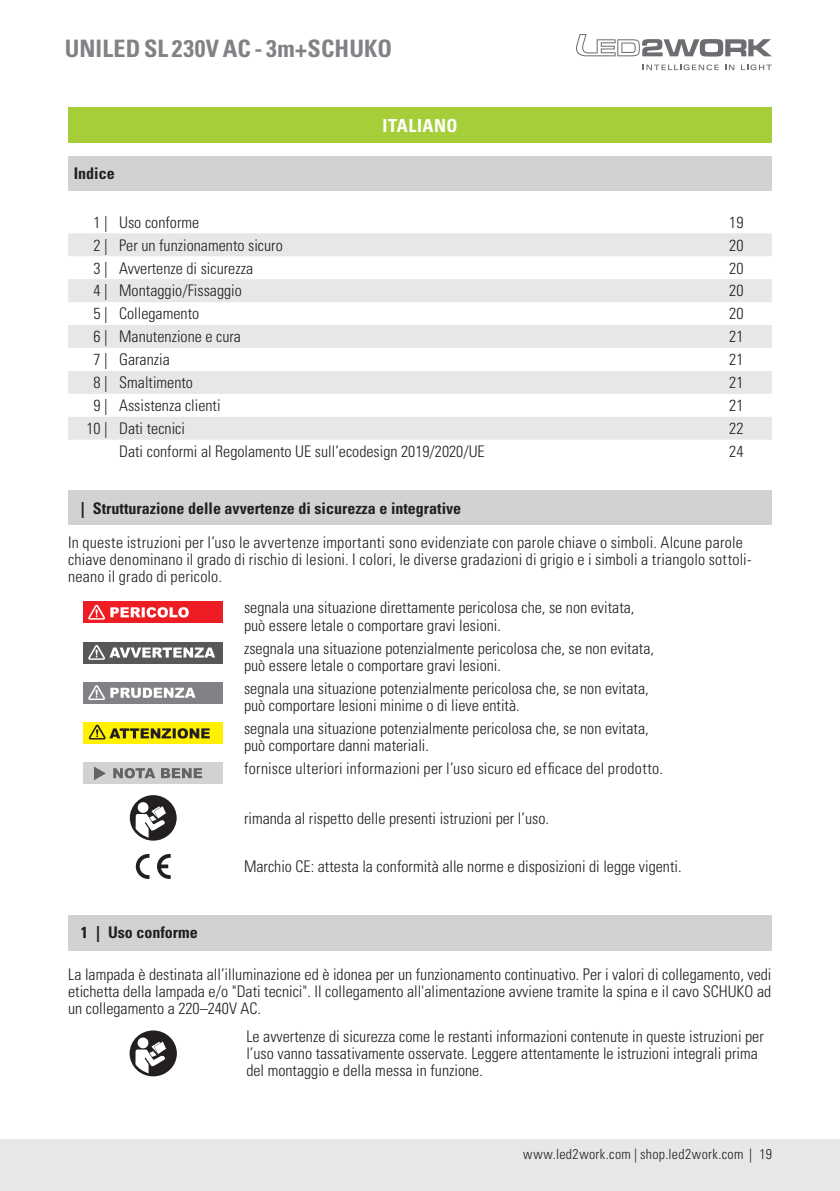
<style>
.page{position:relative;width:840px;height:1191px;background:#fff}
.page>*{position:absolute;margin:0;border:0;box-sizing:border-box;transform-origin:0 0}
.t1{font:700 condensed 24px "Univers LT Std";letter-spacing:.005em;color:#808285}
.t2{font:700 condensed 18px "Univers LT Std";letter-spacing:.035em;color:#fff}
.t3{font:300 condensed 16px/17.2px "Univers LT Std";color:#231f20}
.t4{font:700 condensed 16px "Univers LT Std";color:#231f20}
.t5{font:300 condensed 14px "Univers LT Std";letter-spacing:.025em;color:#231f20}
</style>
<div class="page">
<div style="left:0;top:1140px;width:839px;height:51px;background:#e6e7e9"></div>
<svg style="left:576px;top:34px;width:195px;height:23px"></svg>
<svg style="left:642px;top:64px;width:76px;height:6px"></svg>
<svg style="left:725px;top:65px;width:9px;height:5px"></svg>
<svg style="left:741px;top:64px;width:30px;height:6px"></svg>
<div style="left:68px;top:108px;width:703px;height:35px;background:#a6ce39"></div>
<div style="left:68px;top:156px;width:703px;height:34px;background:#d1d2d4"></div>
<svg style="left:68px;top:233px;width:703px;height:207px;fill:#e6e7e9"></svg>
<div style="left:68px;top:491px;width:703px;height:34px;background:#d1d2d4"></div>
<div style="left:84px;top:601px;width:139px;height:22px;background:#ee1d23"></div>
<svg style="left:88px;top:605px;width:101px;height:14px"></svg>
<div style="left:84px;top:642px;width:139px;height:21px;background:#57585a"></div>
<svg style="left:88px;top:645px;width:127px;height:15px"></svg>
<div style="left:84px;top:682px;width:139px;height:21px;background:#808285"></div>
<svg style="left:88px;top:685px;width:107px;height:15px"></svg>
<div style="left:84px;top:722px;width:139px;height:21px;background:#fff101"></div>
<svg style="left:89px;top:724px;width:121px;height:15px"></svg>
<div style="left:84px;top:762px;width:139px;height:22px;background:#d1d2d4"></div>
<svg style="left:94px;top:766px;width:12px;height:14px"></svg>
<svg style="left:113px;top:768px;width:89px;height:10px"></svg>
<svg style="left:130px;top:795px;width:46px;height:45px"></svg>
<svg style="left:135px;top:854px;width:14px;height:25px"></svg>
<svg style="left:157px;top:854px;width:14px;height:25px"></svg>
<div style="left:68px;top:914px;width:703px;height:36px;background:#d1d2d4"></div>
<svg style="left:129px;top:1030px;width:48px;height:46px"></svg>
<h1 class="t1" style="left:32px;top:33px;width:362px">BA UNILED SL 230V AC - 3m+SCHUKO</h1>
<p class="t2" style="left:382px;top:114px;width:77px">ITALIANO</p>
<p class="t4" style="left:74px;top:164px;width:42px">Indice</p>
<p class="t3" style="left:94px;top:213px;width:107px">1 | Uso conforme</p>
<p class="t3" style="left:728px;top:213px;width:16px">19</p>
<p class="t3" style="left:94px;top:236px;width:191px">2 | Per un funzionamento sicuro</p>
<p class="t3" style="left:728px;top:236px;width:16px">20</p>
<p class="t3" style="left:94px;top:259px;width:161px">3 | Avvertenze di sicurezza</p>
<p class="t3" style="left:728px;top:259px;width:16px">20</p>
<p class="t3" style="left:94px;top:282px;width:150px">4 | Montaggio/Fissaggio</p>
<p class="t3" style="left:728px;top:282px;width:16px">20</p>
<p class="t3" style="left:94px;top:305px;width:107px">5 | Collegamento</p>
<p class="t3" style="left:728px;top:305px;width:16px">20</p>
<p class="t3" style="left:94px;top:328px;width:149px">6 | Manutenzione e cura</p>
<p class="t3" style="left:728px;top:328px;width:16px">21</p>
<p class="t3" style="left:94px;top:351px;width:78px">7 | Garanzia</p>
<p class="t3" style="left:728px;top:351px;width:16px">21</p>
<p class="t3" style="left:94px;top:374px;width:101px">8 | Smaltimento</p>
<p class="t3" style="left:728px;top:374px;width:16px">21</p>
<p class="t3" style="left:94px;top:397px;width:128px">9 | Assistenza clienti</p>
<p class="t3" style="left:728px;top:397px;width:16px">21</p>
<p class="t3" style="left:86px;top:420px;width:100px">10 | Dati tecnici</p>
<p class="t3" style="left:728px;top:420px;width:16px">22</p>
<p class="t3" style="left:119px;top:443px;width:367px">Dati conformi al Regolamento UE sull’ecodesign 2019/2020/UE</p>
<p class="t3" style="left:728px;top:443px;width:16px">24</p>
<p class="t4" style="left:81px;top:498px;width:381px">| Strutturazione delle avvertenze di sicurezza e integrative</p>
<p class="t3" style="left:68px;top:533px;width:684px">In queste istruzioni per l’uso le avvertenze importanti sono evidenziate con parole chiave o simboli. Alcune parole chiave denominano il grado di rischio di lesioni. I colori, le diverse gradazioni di grigio e i simboli a triangolo sottoli&shy;neano il grado di pericolo.</p>
<p class="t3" style="left:244px;top:599px;width:391px">segnala una situazione direttamente pericolosa che, se non evitata, può essere letale o comportare gravi lesioni.</p>
<p class="t3" style="left:244px;top:639px;width:411px">zsegnala una situazione potenzialmente pericolosa che, se non evitata, può essere letale o comportare gravi lesioni.</p>
<p class="t3" style="left:244px;top:679px;width:406px">segnala una situazione potenzialmente pericolosa che, se non evitata, può comportare lesioni minime o di lieve entità.</p>
<p class="t3" style="left:244px;top:719px;width:406px">segnala una situazione potenzialmente pericolosa che, se non evitata, può comportare danni materiali.</p>
<p class="t3" style="left:244px;top:760px;width:420px">fornisce ulteriori informazioni per l’uso sicuro ed efficace del prodotto.</p>
<p class="t3" style="left:244px;top:809px;width:306px">rimanda al rispetto delle presenti istruzioni per l’uso.</p>
<p class="t3" style="left:244px;top:858px;width:439px">Marchio CE: attesta la conformità alle norme e disposizioni di legge vigenti.</p>
<p class="t4" style="left:81px;top:923px;width:118px">1 | Uso conforme</p>
<p class="t3" style="left:68px;top:965px;width:704px;text-align:justify">La lampada è destinata all’illuminazione ed è idonea per un funzionamento continuativo. Per i valori di collegamento, vedi etichetta della lampada e/o "Dati tecnici". Il collegamento all'alimentazione avviene tramite la spina e il cavo SCHUKO ad un collegamento a 220–240V AC.</p>
<p class="t3" style="left:246px;top:1027px;width:518px">Le avvertenze di sicurezza come le restanti informazioni contenute in queste istruzioni per l’uso vanno tassativamente osservate. Leggere attentamente le istruzioni integrali prima del montaggio e della messa in funzione.</p>
<p class="t5" style="left:523px;top:1145px;width:250px">www.led2work.com | shop.led2work.com | 19</p>
</div>
